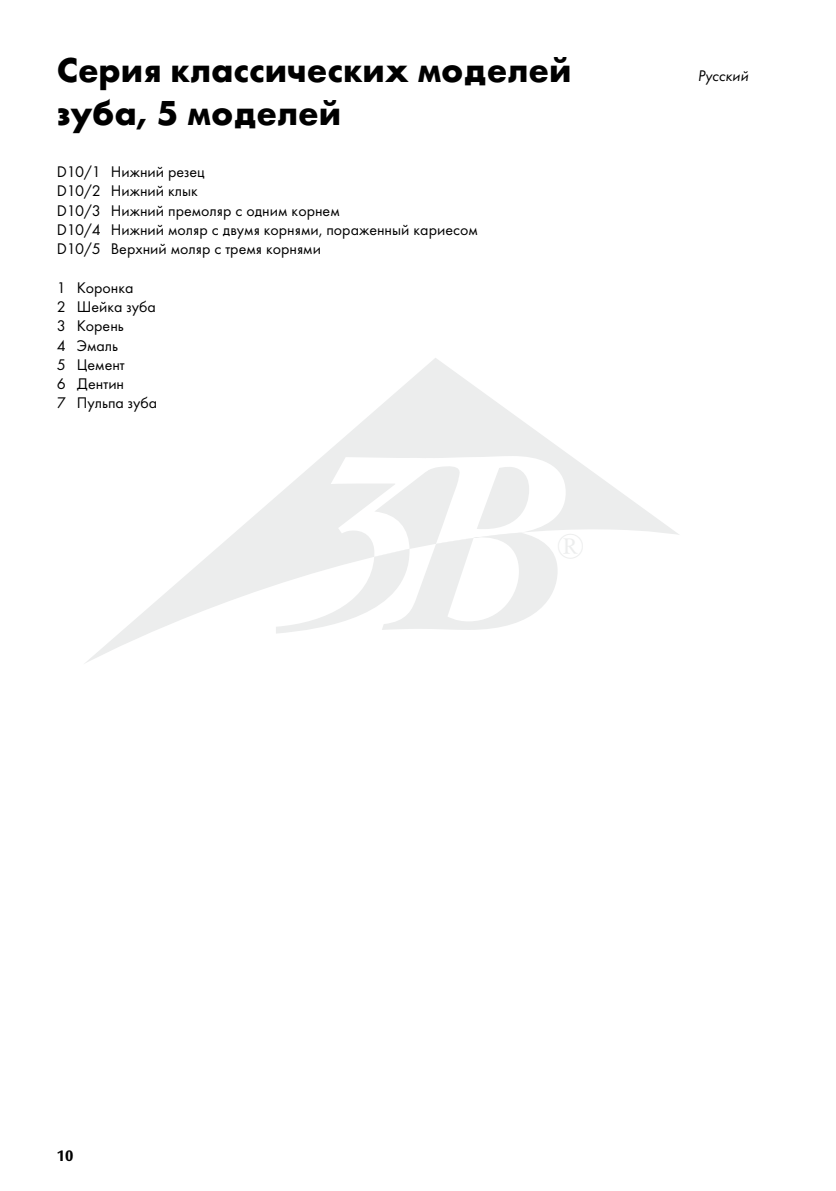
<style>
.page{position:relative;width:836px;height:1191px;background:#fff}
.page>*{position:absolute;margin:0;border:0;box-sizing:border-box;transform-origin:0 0}
.t1{font:700 36px "Futura TOT";color:#000}
.t2{font:16px/19.2px "Futura TOT Boo";color:#000}
.t3{font:16px "Futura TOT Boo Obl";color:#000}
.t4{font:700 16px "Ocean Sans Std";color:#000}
</style>
<div class="page">
<svg style="left:85px;top:358px;width:594px;height:305px"></svg>
<svg style="left:276px;top:456px;width:289px;height:177px"></svg>
<h1 class="t1" style="left:57px;top:47px;width:516px">Серия классических моделей</h1>
<h1 class="t1" style="left:57px;top:91px;width:286px">зуба, 5 моделей</h1>
<p class="t2" style="left:57px;top:162px;width:422px">D10/1 Нижний резец<br>D10/2 Нижний клык<br>D10/3 Нижний премоляр с одним корнем<br>D10/4 Нижний моляр с двумя корнями, пораженный кариесом D10/5 Верхний моляр с тремя корнями</p>
<p class="t2" style="left:57px;top:278px;width:102px">1 Коронка<br>2 Шейка зуба<br>3 Корень<br>4 Эмаль<br>5 Цемент<br>6 Дентин<br>7 Пульпа зуба</p>
<p class="t3" style="left:697px;top:66px;width:52px">Русский</p>
<p class="t4" style="left:57px;top:1146px;width:18px">10</p>
</div>
